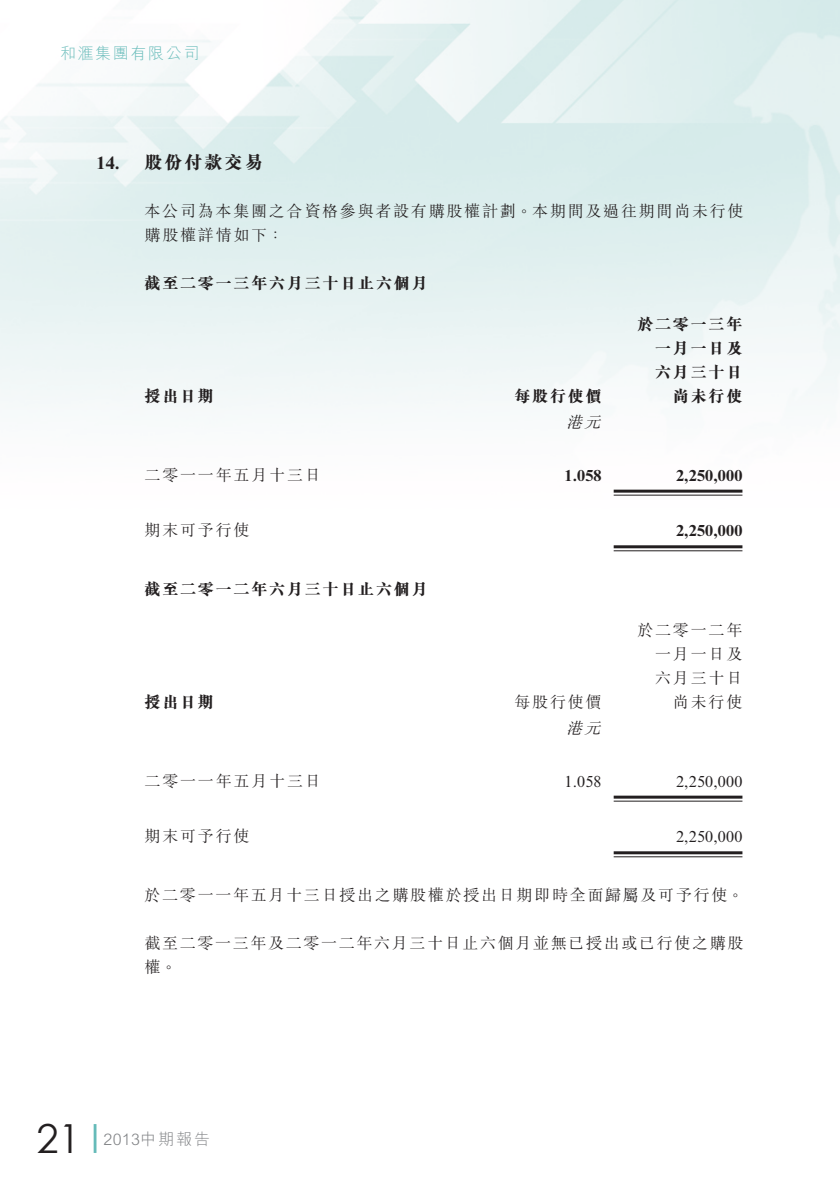
<style>
.page{position:relative;width:840px;height:1191px;background:#fff}
.page>*{position:absolute;margin:0;border:0;box-sizing:border-box;transform-origin:0 0}
.t1{font:40px "Century Gothic";color:#231f20}
._17_H1__Note{font:800 18px "M Sung HK";letter-spacing:.11em;color:#231f20}
._17_H1__Note-2{font:700 18px "Times New Roman MT Std";color:#231f20}
._26___P2__Note{font:300 16px/24px "M Sung HK";letter-spacing:.105em;color:#231f20}
._18___H2__Note{font:800 16px "M Sung HK";letter-spacing:.11em;color:#231f20}
._29_Table_Stub__Note{font:300 16px "M Sung HK";letter-spacing:.11em;color:#231f20}
._02_Note_Text{font:800 16px/24px "M Sung HK";letter-spacing:.11em;color:#231f20;text-align:right}
._02_Note_Text-2{font:300 16px/24px "M Sung HK";letter-spacing:.11em;color:#231f20;text-align:right}
._02_Note_Text-3{font:700 16px "Times New Roman MT Std";letter-spacing:.01em;color:#231f20}
._02_Note_Text-4{font:16px "Times New Roman MT Std";letter-spacing:.01em;color:#231f20}
.t2{font:300 16px "M Hei HK";letter-spacing:.02em;color:#808285}
.t3{font:300 16px "M Hei HK";letter-spacing:.1em;color:#66bbb9}
._29_Table_Stub__Note-2{font:800 16px "M Sung HK";letter-spacing:.11em;color:#231f20}
._02_Note_Text-5{font:italic 300 16px "M Sung HK";color:#231f20}
</style>
<div class="page">
<hr style="left:94px;top:1124px;width:2px;height:29px;background:#66bbb9">
<hr style="left:613px;top:489px;width:129px;height:3px;background:#231f20">
<hr style="left:613px;top:494px;width:129px;height:1px;background:#231f20">
<hr style="left:613px;top:545px;width:129px;height:3px;background:#231f20">
<hr style="left:613px;top:550px;width:129px;height:1px;background:#231f20">
<hr style="left:613px;top:795px;width:129px;height:3px;background:#231f20">
<hr style="left:613px;top:800px;width:129px;height:1px;background:#231f20">
<hr style="left:613px;top:851px;width:129px;height:3px;background:#231f20">
<hr style="left:613px;top:856px;width:129px;height:1px;background:#231f20">
<p class="t3" style="left:60px;top:42px;width:141px">和滙集團有限公司</p>
<p class="_17_H1__Note-2" style="left:96px;top:152px;width:25px">14.</p>
<p class="_17_H1__Note" style="left:144px;top:150px;width:120px">股份付款交易</p>
<p class="_26___P2__Note" style="left:144px;top:199px;width:600px">本公司為本集團之合資格參與者設有購股權計劃。本期間及過往期間尚未行使購股權詳情如下：</p>
<p class="_18___H2__Note" style="left:144px;top:272px;width:284px">截至二零一三年六月三十日止六個月</p>
<p class="_29_Table_Stub__Note-2" style="left:144px;top:384px;width:71px">授出日期</p>
<p class="_02_Note_Text" style="left:514px;top:383px;width:89px">每股行使價</p>
<p class="_02_Note_Text" style="left:637px;top:311px;width:106px">於二零一三年一月一日及六月三十日尚未行使</p>
<p class="_02_Note_Text-5" style="left:566px;top:411px;width:41px">港元</p>
<p class="_29_Table_Stub__Note" style="left:144px;top:463px;width:178px">二零一一年五月十三日</p>
<p class="_02_Note_Text-3" style="left:564px;top:465px;width:39px">1.058</p>
<p class="_02_Note_Text-3" style="left:675px;top:465px;width:68px">2,250,000</p>
<p class="_29_Table_Stub__Note" style="left:144px;top:519px;width:106px">期末可予行使</p>
<p class="_02_Note_Text-3" style="left:675px;top:521px;width:68px">2,250,000</p>
<p class="_18___H2__Note" style="left:144px;top:578px;width:284px">截至二零一二年六月三十日止六個月</p>
<p class="_29_Table_Stub__Note-2" style="left:144px;top:690px;width:71px">授出日期</p>
<p class="_02_Note_Text-2" style="left:514px;top:689px;width:89px">每股行使價</p>
<p class="_02_Note_Text-2" style="left:637px;top:617px;width:106px">於二零一二年一月一日及六月三十日尚未行使</p>
<p class="_02_Note_Text-5" style="left:566px;top:717px;width:41px">港元</p>
<p class="_29_Table_Stub__Note" style="left:144px;top:769px;width:178px">二零一一年五月十三日</p>
<p class="_02_Note_Text-4" style="left:564px;top:772px;width:39px">1.058</p>
<p class="_02_Note_Text-4" style="left:675px;top:772px;width:68px">2,250,000</p>
<p class="_29_Table_Stub__Note" style="left:144px;top:825px;width:106px">期末可予行使</p>
<p class="_02_Note_Text-4" style="left:675px;top:827px;width:68px">2,250,000</p>
<p class="_26___P2__Note" style="left:144px;top:882px;width:600px">於二零一一年五月十三日授出之購股權於授出日期即時全面歸屬及可予行使。</p>
<p class="_26___P2__Note" style="left:144px;top:930px;width:600px">截至二零一三年及二零一二年六月三十日止六個月並無已授出或已行使之購股權。</p>
<h1 class="t1" style="left:36px;top:1110px;width:46px">21</h1>
<p class="t2" style="left:103px;top:1127px;width:108px">2013中期報告</p>
</div>
